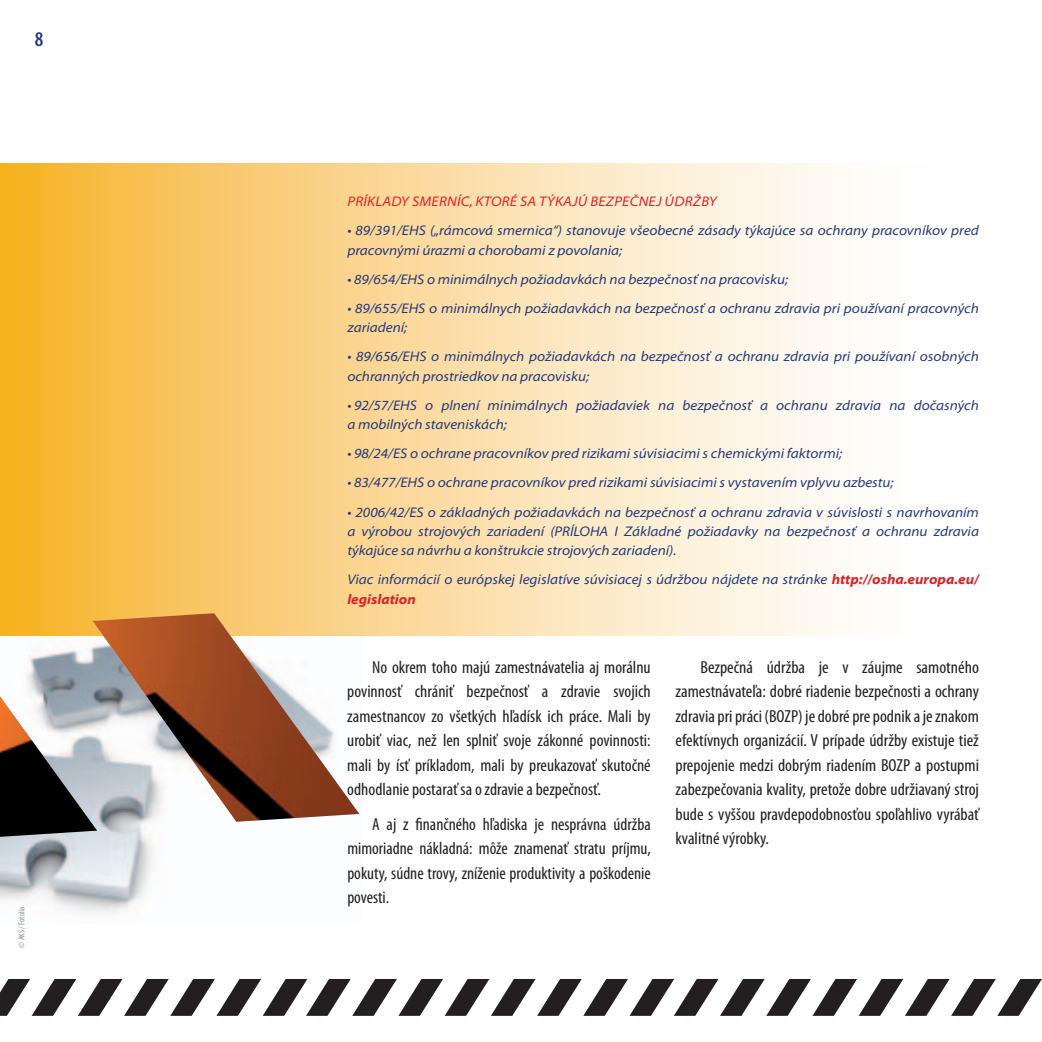
<style>
.page{position:relative;width:1042px;height:1042px;background:#fff}
.page>*{position:absolute;margin:0;border:0;box-sizing:border-box;transform-origin:0 0}
.t1{font:600 condensed 21px "Myriad Pro";color:#23397c}
.t2{font:condensed 17.5px/24.5px "Myriad Pro";color:#231f20;text-align:justify}
.t3{font:italic semi-expanded 14px/19.2px "Myriad Pro";color:#23397c}
.t4{font:italic semi-expanded 14px "Myriad Pro";letter-spacing:.02em;color:#df2027}
.t5{font:condensed 8.75px "Myriad Pro";color:#939598}
.s1{font-weight:700;color:#df2027}
</style>
<div class="page">
<svg style="left:0;top:979px;width:1042px;height:37px"></svg>
<img style="left:0;top:635px;width:362px;height:279px">
<svg style="left:0;top:164px;width:831px;height:471px;background:#fad999"></svg>
<img style="left:0;top:613px;width:359px;height:224px">
<h1 class="t1" style="left:35px;top:28px;width:10px">8</h1>
<p class="t5" style="left:16px;top:947px;width:43px;rotate:-90deg">© AKS / Fotolia</p>
<p class="t4" style="left:347px;top:194px;width:371px">PRÍKLADY SMERNÍC, KTORÉ SA TÝKAJÚ BEZPEČNEJ ÚDRŽBY</p>
<p class="t3" style="left:347px;top:221px;width:633px">• 89/391/EHS („rámcová smernica“) stanovuje všeobecné zásady týkajúce sa ochrany pracovníkov pred pracovnými úrazmi a chorobami z povolania;</p>
<p class="t3" style="left:347px;top:270px;width:442px">• 89/654/EHS o minimálnych požiadavkách na bezpečnosť na pracovisku;</p>
<p class="t3" style="left:347px;top:299px;width:633px">• 89/655/EHS o minimálnych požiadavkách na bezpečnosť a ochranu zdravia pri používaní pracovných zariadení;</p>
<p class="t3" style="left:347px;top:347px;width:633px">• 89/656/EHS o minimálnych požiadavkách na bezpečnosť a ochranu zdravia pri používaní osobných ochranných prostriedkov na pracovisku;</p>
<p class="t3" style="left:347px;top:396px;width:633px">• 92/57/EHS o plnení minimálnych požiadaviek na bezpečnosť a ochranu zdravia na dočasných a mobilných staveniskách;</p>
<p class="t3" style="left:347px;top:444px;width:496px">• 98/24/ES o ochrane pracovníkov pred rizikami súvisiacimi s chemickými faktormi;</p>
<p class="t3" style="left:347px;top:473px;width:548px">• 83/477/EHS o ochrane pracovníkov pred rizikami súvisiacimi s vystavením vplyvu azbestu;</p>
<p class="t3" style="left:347px;top:503px;width:633px;text-align:justify">• 2006/42/ES o základných požiadavkách na bezpečnosť a ochranu zdravia v súvislosti s navrhovaním a výrobou strojových zariadení (PRÍLOHA I Základné požiadavky na bezpečnosť a ochranu zdravia týkajúce sa návrhu a konštrukcie strojových zariadení).</p>
<p class="t3" style="left:347px;top:570px;width:633px">Viac informácií o európskej legislatíve súvisiacej s údržbou nájdete na stránke <span class="s1">http://osha.europa.eu/ legislation</span></p>
<p class="t2" style="left:347px;top:654px;width:305px;text-indent:25px">No okrem toho majú zamestnávatelia aj morálnu povinnosť chrániť bezpečnosť a zdravie svojich zamestnancov zo všetkých hľadísk ich práce. Mali by urobiť viac, než len splniť svoje zákonné povinnosti: mali by ísť príkladom, mali by preukazovať skutočné odhodlanie postarať sa o zdravie a bezpečnosť.</p>
<p class="t2" style="left:347px;top:811px;width:305px;text-indent:25px">A aj z finančného hľadiska je nesprávna údržba mimoriadne nákladná: môže znamenať stratu príjmu, pokuty, súdne trovy, zníženie produktivity a poškodenie povesti.</p>
<p class="t2" style="left:675px;top:654px;width:305px;text-indent:25px">Bezpečná údržba je v záujme samotného zamestnávateľa: dobré riadenie bezpečnosti a ochrany zdravia pri práci (BOZP) je dobré pre podnik a je znakom efektívnych organizácií. V prípade údržby existuje tiež prepojenie medzi dobrým riadením BOZP a postupmi zabezpečovania kvality, pretože dobre udržiavaný stroj bude s vyššou pravdepodobnosťou spoľahlivo vyrábať kvalitné výrobky.</p>
</div>
